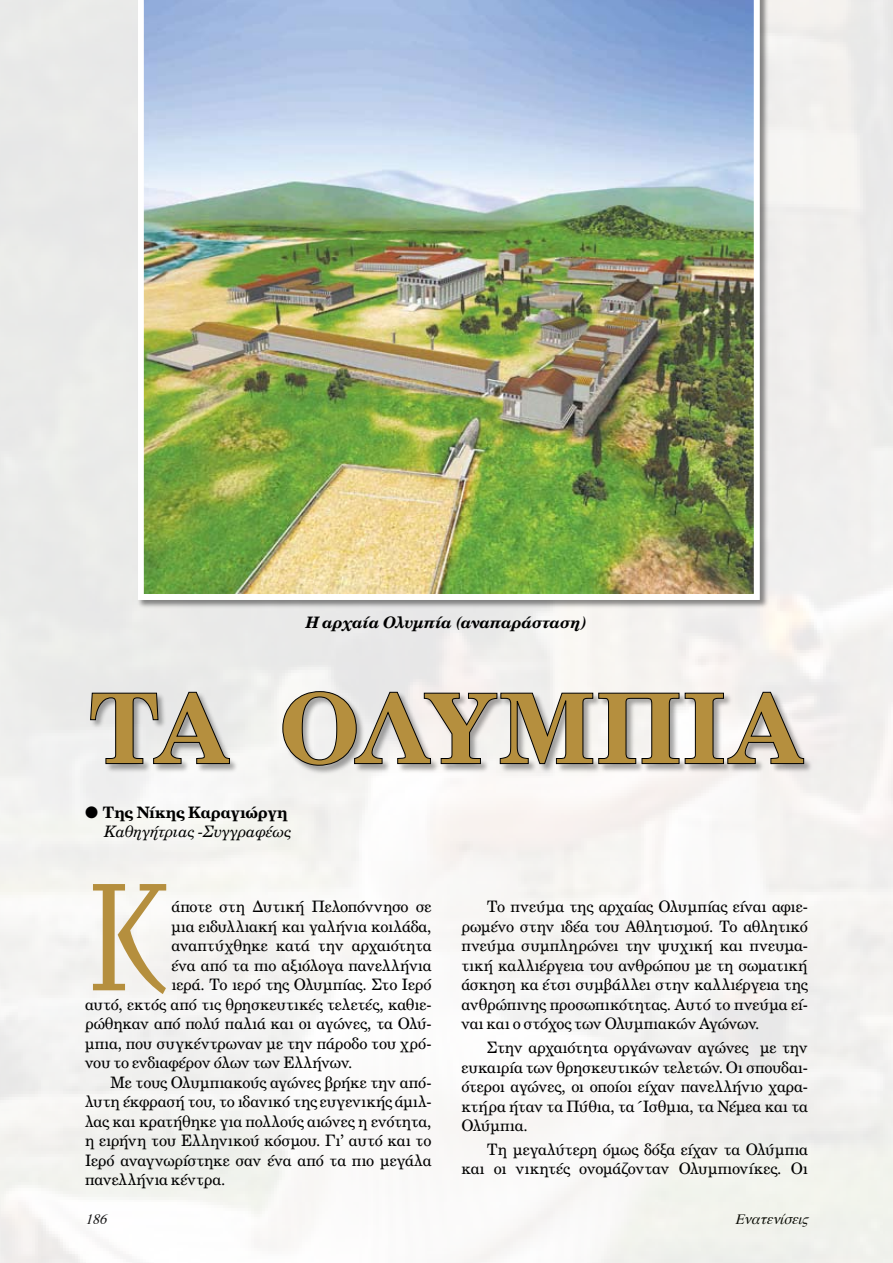
<style>
.page{position:relative;width:893px;height:1263px;background:#fff}
.page>*{position:absolute;margin:0;border:0;box-sizing:border-box;transform-origin:0 0}
.t1{font:158.4px "PF Diplomat";color:#b58f3e;scale:.83 1}
.t2{font:15.75px/19.5px "UB Century";letter-spacing:-.015em;color:#000;text-align:justify}
.t3{font:italic 15.75px "UB Century Bold";letter-spacing:-.005em;color:#000}
.t4{font:15.75px "UB Century Italic";letter-spacing:.005em;color:#000}
.t5{font:15.75px "UB Century Bold";color:#000}
.t6{font:italic 14.25px "Times";color:#000}
</style>
<div class="page">
<div style="left:137px;top:0;width:632px;height:610px;background:#000;opacity:.45"></div>
<img style="left:138px;top:0;width:622px;height:600px">
<div style="left:89px;top:690px;width:724px;height:85px;background:#000;opacity:.35"></div>
<svg style="left:90px;top:691px;width:714px;height:75px"></svg>
<p class="t3" style="left:306px;top:612px;width:283px">Η αρχαία Ολυμπία (αναπαράσταση)</p>
<p class="t5" style="left:85px;top:802px;width:204px">● Tης Νίκης Καραγιώργη</p>
<p class="t4" style="left:104px;top:822px;width:189px">Καθηγήτριας -Συγγραφέως</p>
<h1 class="t1" style="left:85px;top:855px;width:102px">Κ</h1>
<p class="t2" style="left:171px;top:897px;width:262px">άποτε στη Δυτική Πελοπόννησο σε</p>
<p class="t2" style="left:171px;top:916px;width:262px">μια ειδυλλιακή και γαλήνια κοιλάδα,</p>
<p class="t2" style="left:171px;top:936px;width:262px">αναπτύχθηκε κατά την αρχαιότητα</p>
<p class="t2" style="left:171px;top:955px;width:262px">ένα από τα πιο αξιόλογα πανελλήνια</p>
<p class="t2" style="left:171px;top:975px;width:262px">ιερά. Το ιερό της Ολυμπίας. Στο Ιερό</p>
<p class="t2" style="left:85px;top:994px;width:348px">αυτό, εκτός από τις θρησκευτικές τελετές, καθιε-</p>
<p class="t2" style="left:85px;top:1014px;width:348px">ρώθηκαν από πολύ παλιά και οι αγώνες, τα Ολύ-</p>
<p class="t2" style="left:85px;top:1033px;width:348px">μπια, που συγκέντρωναν με την πάροδο του χρό-</p>
<p class="t2" style="left:85px;top:1053px;width:269px">νου το ενδιαφέρον όλων των Ελλήνων.</p>
<p class="t2" style="left:111px;top:1072px;width:323px">Με τους Ολυμπιακούς αγώνες βρήκε την από-</p>
<p class="t2" style="left:85px;top:1092px;width:348px">λυτη έκφρασή του, το ιδανικό της ευγενικής άμιλ-</p>
<p class="t2" style="left:85px;top:1111px;width:348px">λας και κρατήθηκε για πολλούς αιώνες η ενότητα,</p>
<p class="t2" style="left:85px;top:1131px;width:348px">η ειρήνη του Ελληνικού κόσμου. Γι’ αυτό και το</p>
<p class="t2" style="left:85px;top:1150px;width:348px">Ιερό αναγνωρίστηκε σαν ένα από τα πιο μεγάλα</p>
<p class="t2" style="left:85px;top:1170px;width:142px">πανελλήνια κέντρα.</p>
<p class="t2" style="left:461px;top:897px;width:348px;text-indent:26px">Το πνεύμα της αρχαίας Ολυμπίας είναι αφιε&shy;ρωμένο στην ιδέα του Αθλητισμού. Το αθλητικό πνεύμα συμπληρώνει την ψυχική και πνευμα&shy;τική καλλιέργεια του ανθρώπου με τη σωματική άσκηση κα έτσι συμβάλλει στην καλλιέργεια της ανθρώπινης προσωπικότητας. Αυτό το πνεύμα εί&shy;ναι και ο στόχος των Ολυμπιακών Αγώνων.</p>
<p class="t2" style="left:461px;top:1037px;width:348px;text-indent:26px">Στην αρχαιότητα οργάνωναν αγώνες με την ευκαιρία των θρησκευτικών τελετών. Οι σπουδαι&shy;ότεροι αγώνες, οι οποίοι είχαν πανελλήνιο χαρα&shy;κτήρα ήταν τα Πύθια, τα Ίσθμια, τα Νέμεα και τα Ολύμπια.</p>
<p class="t2" style="left:461px;top:1139px;width:348px;text-align:right">Τη μεγαλύτερη όμως δόξα είχαν τα Ολύμπια και οι νικητές ονομάζονταν Ολυμπιονίκες. Οι</p>
<p class="t6" style="left:85px;top:1205px;width:29px">186</p>
<p class="t6" style="left:735px;top:1205px;width:81px">Eνατενίσεις</p>
</div>
